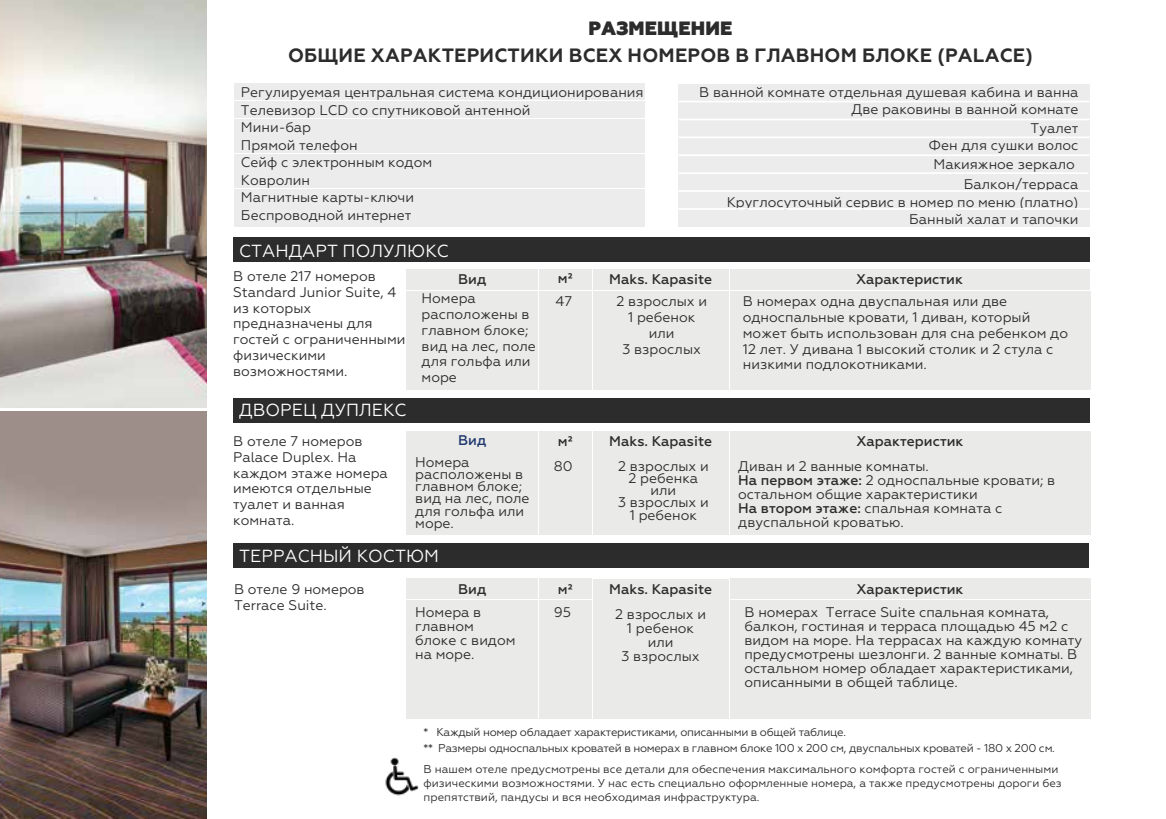
<style>
.page{position:relative;width:1166px;height:819px;background:#fff}
.page>*{position:absolute;margin:0;border:0;box-sizing:border-box;transform-origin:0 0}
.t1{font:700 19.25px "Geometria";letter-spacing:.01em;color:#2d2c2c}
.t2{font:800 19.25px "Geometria";letter-spacing:.01em;color:#2d2c2c}
.t3{font:17.5px "Geometria";color:#fff}
.t4{font:14px/15.8px "Geometria";color:#2d2c2c}
.t5{font:500 14px "Geometria";color:#2d2c2c}
.t6{font:500 14px "Geometria";color:#1e376c}
.t7{font:11.38px/14px "Geometria";color:#2d2c2c}
.t8{font:11.38px/15.8px "Geometria";letter-spacing:-.025em;color:#2d2c2c}
.s1{font-weight:500}
</style>
<div class="page">
<div style="left:407px;top:452px;width:131px;height:82px;background:#eaeae9"></div>
<div style="left:407px;top:431px;width:131px;height:20px;background:#eaeae9"></div>
<div style="left:539px;top:431px;width:52px;height:20px;background:#eaeae9"></div>
<div style="left:730px;top:431px;width:360px;height:20px;background:#eaeae9"></div>
<div style="left:539px;top:452px;width:52px;height:82px;background:#eaeae9"></div>
<div style="left:730px;top:452px;width:360px;height:82px;background:#eaeae9"></div>
<div style="left:233px;top:398px;width:856px;height:24px;background:#2d2c2c"></div>
<div style="left:233px;top:543px;width:856px;height:25px;background:#2d2c2c"></div>
<div style="left:407px;top:291px;width:131px;height:98px;background:#eaeae9"></div>
<div style="left:407px;top:269px;width:131px;height:20px;background:#eaeae9"></div>
<div style="left:539px;top:269px;width:52px;height:20px;background:#eaeae9"></div>
<div style="left:593px;top:269px;width:135px;height:20px;background:#eaeae9"></div>
<div style="left:730px;top:269px;width:359px;height:20px;background:#eaeae9"></div>
<div style="left:539px;top:291px;width:52px;height:98px;background:#eaeae9"></div>
<div style="left:593px;top:291px;width:135px;height:98px;background:#eaeae9"></div>
<div style="left:730px;top:291px;width:360px;height:98px;background:#eaeae9"></div>
<div style="left:233px;top:237px;width:856px;height:24px;background:#2d2c2c"></div>
<div style="left:593px;top:431px;width:135px;height:20px;background:#eaeae9"></div>
<div style="left:593px;top:453px;width:135px;height:81px;background:#eaeae9"></div>
<div style="left:234px;top:84px;width:411px;height:16px;background:#edecec"></div>
<div style="left:234px;top:101px;width:411px;height:17px;background:#edecec"></div>
<div style="left:234px;top:119px;width:411px;height:16px;background:#edecec"></div>
<div style="left:234px;top:136px;width:411px;height:17px;background:#edecec"></div>
<div style="left:234px;top:154px;width:411px;height:16px;background:#edecec"></div>
<div style="left:234px;top:171px;width:411px;height:17px;background:#edecec"></div>
<div style="left:234px;top:189px;width:411px;height:16px;background:#edecec"></div>
<div style="left:234px;top:206px;width:411px;height:21px;background:#edecec"></div>
<div style="left:407px;top:600px;width:131px;height:118px;background:#eaeae9"></div>
<div style="left:407px;top:578px;width:131px;height:21px;background:#eaeae9"></div>
<div style="left:539px;top:578px;width:52px;height:21px;background:#eaeae9"></div>
<div style="left:730px;top:578px;width:360px;height:21px;background:#eaeae9"></div>
<div style="left:539px;top:600px;width:52px;height:118px;background:#eaeae9"></div>
<div style="left:730px;top:600px;width:360px;height:118px;background:#eaeae9"></div>
<div style="left:593px;top:578px;width:135px;height:21px;background:#eaeae9"></div>
<div style="left:593px;top:600px;width:135px;height:118px;background:#eaeae9"></div>
<img style="left:385px;top:757px;width:33px;height:39px">
<div style="left:678px;top:84px;width:411px;height:18px;background:#edecec"></div>
<div style="left:678px;top:102px;width:411px;height:17px;background:#edecec"></div>
<div style="left:678px;top:119px;width:411px;height:18px;background:#edecec"></div>
<div style="left:678px;top:137px;width:411px;height:18px;background:#edecec"></div>
<div style="left:678px;top:155px;width:411px;height:18px;background:#edecec"></div>
<div style="left:678px;top:173px;width:411px;height:18px;background:#edecec"></div>
<div style="left:678px;top:191px;width:411px;height:18px;background:#edecec"></div>
<div style="left:678px;top:209px;width:411px;height:18px;background:#edecec"></div>
<hr style="left:678px;top:101px;width:411px;height:1px;background:#fff">
<hr style="left:678px;top:119px;width:411px;height:1px;background:#fff">
<hr style="left:678px;top:136px;width:411px;height:2px;background:#fff">
<hr style="left:678px;top:154px;width:411px;height:2px;background:#fff">
<hr style="left:678px;top:172px;width:410px;height:2px;background:#fff">
<hr style="left:678px;top:190px;width:411px;height:2px;background:#fff">
<hr style="left:678px;top:208px;width:411px;height:2px;background:#fff">
<img style="left:0;top:0;width:206px;height:819px">
<hr style="left:0;top:408px;width:206px;height:3px;background:#fff">
<h1 class="t2" style="left:588px;top:17px;width:146px">РАЗМЕЩЕНИЕ</h1>
<h1 class="t1" style="left:288px;top:44px;width:746px">ОБЩИЕ ХАРАКТЕРИСТИКИ ВСЕХ НОМЕРОВ В ГЛАВНОМ БЛОКЕ (PALACE)</h1>
<p class="t4" style="left:241px;top:84px;width:404px;line-height:17.5px">Регулируемая центральная система кондиционирования<br>Телевизор LCD со спутниковой антенной<br>Мини-бар<br>Прямой телефон<br>Сейф с электронным кодом<br>Ковролин<br>Магнитные карты-ключи<br>Беспроводной интернет</p>
<p class="t3" style="left:239px;top:240px;width:211px">СТАНДАРТ ПОЛУЛЮКС</p>
<p class="t4" style="left:699px;top:82px;width:381px;line-height:18.4px;text-align:right">В ванной комнате отдельная душевая кабина и ванна<br>Две раковины в ванной комнате<br>Туалет</p>
<p class="t4" style="left:928px;top:136px;width:152px;line-height:18.6px;text-align:center">Фен для сушки волос<br>Макияжное зеркало</p>
<p class="t4" style="left:727px;top:175px;width:353px;line-height:17.8px;text-align:right">Балкон/терраса<br>Круглосуточный сервис в номер по меню (платно)<br>Банный халат и тапочки</p>
<p class="t4" style="left:233px;top:268px;width:174px">В отеле 217 номеров<br>Standard Junior Suite, 4 из которых предназначены для гостей с ограниченными физическими возможностями.</p>
<p class="t5" style="left:458px;top:270px;width:30px">Вид</p>
<p class="t4" style="left:422px;top:291px;width:116px">Номера расположены в главном блоке; вид на лес, поле для гольфа или море</p>
<p class="t3" style="left:239px;top:400px;width:169px">ДВОРЕЦ ДУПЛЕКС</p>
<p class="t5" style="left:558px;top:269px;width:16px">м²</p>
<p class="t5" style="left:609px;top:271px;width:104px">Maks. Kapasite</p>
<p class="t5" style="left:856px;top:271px;width:108px">Характеристик</p>
<p class="t4" style="left:555px;top:293px;width:18px">47</p>
<p class="t4" style="left:616px;top:293px;width:92px;text-align:center">2 взрослых и<br>1 ребенок или<br>3 взрослых</p>
<p class="t4" style="left:743px;top:293px;width:327px">В номерах одна двуспальная или две односпальные кровати, 1 диван, который может быть использован для сна ребенком до 12 лет. У дивана 1 высокий столик и 2 стула с низкими подлокотниками.</p>
<p class="t4" style="left:233px;top:433px;width:156px">В отеле 7 номеров<br>Palace Duplex. На каждом этаже номера имеются отдельные туалет и ванная комната.</p>
<p class="t6" style="left:458px;top:432px;width:30px">Вид</p>
<p class="t5" style="left:558px;top:433px;width:16px">м²</p>
<p class="t5" style="left:609px;top:433px;width:104px">Maks. Kapasite</p>
<p class="t5" style="left:856px;top:433px;width:108px">Характеристик</p>
<p class="t4" style="left:738px;top:459px;width:318px;line-height:14px">Диван и 2 ванные комнаты.<br><span class="s1">На первом этаже:</span> 2 односпальные кровати; в остальном общие характеристики<br><span class="s1">На втором этаже:</span> спальная комната с двуспальной кроватью.</p>
<p class="t4" style="left:415px;top:455px;width:116px;line-height:12.2px">Номера расположены в главном блоке; вид на лес, поле для гольфа или море.</p>
<p class="t4" style="left:618px;top:459px;width:92px;line-height:12.2px;text-align:center">2 взрослых и<br>2 ребенка или<br>3 взрослых и<br>1 ребенок</p>
<p class="t4" style="left:554px;top:458px;width:20px">80</p>
<p class="t3" style="left:239px;top:545px;width:201px">ТЕРРАСНЫЙ КОСТЮМ</p>
<p class="t4" style="left:234px;top:581px;width:132px">В отеле 9 номеров<br>Terrace Suite.</p>
<p class="t5" style="left:458px;top:581px;width:30px">Вид</p>
<p class="t5" style="left:558px;top:581px;width:16px">м²</p>
<p class="t5" style="left:609px;top:581px;width:104px">Maks. Kapasite</p>
<p class="t5" style="left:856px;top:581px;width:108px">Характеристик</p>
<p class="t4" style="left:744px;top:604px;width:339px;line-height:14px">В номерах Terrace Suite спальная комната, балкон, гостиная и терраса площадью 45 м2 с видом на море. На террасах на каждую комнату предусмотрены шезлонги. 2 ванные комнаты. В остальном номер обладает характеристиками, описанными в общей таблице.</p>
<p class="t4" style="left:554px;top:604px;width:19px">95</p>
<p class="t4" style="left:415px;top:604px;width:102px;line-height:14px">Номера в главном блоке с видом на море.</p>
<p class="t4" style="left:615px;top:607px;width:92px;line-height:14px;text-align:center">2 взрослых и<br>1 ребенок или<br>3 взрослых</p>
<p class="t8" style="left:424px;top:724px;width:633px">* Каждый номер обладает характеристиками, описанными в общей таблице.<br>** Размеры односпальных кроватей в номерах в главном блоке 100 х 200 см, двуспальных кроватей - 180 x 200 см.</p>
<p class="t7" style="left:424px;top:761px;width:640px">В нашем отеле предусмотрены все детали для обеспечения максимального комфорта гостей с ограниченными физическими возможностями. У нас есть специально оформленные номера, а также предусмотрены дороги без препятствий, пандусы и вся необходимая инфраструктура.</p>
</div>
